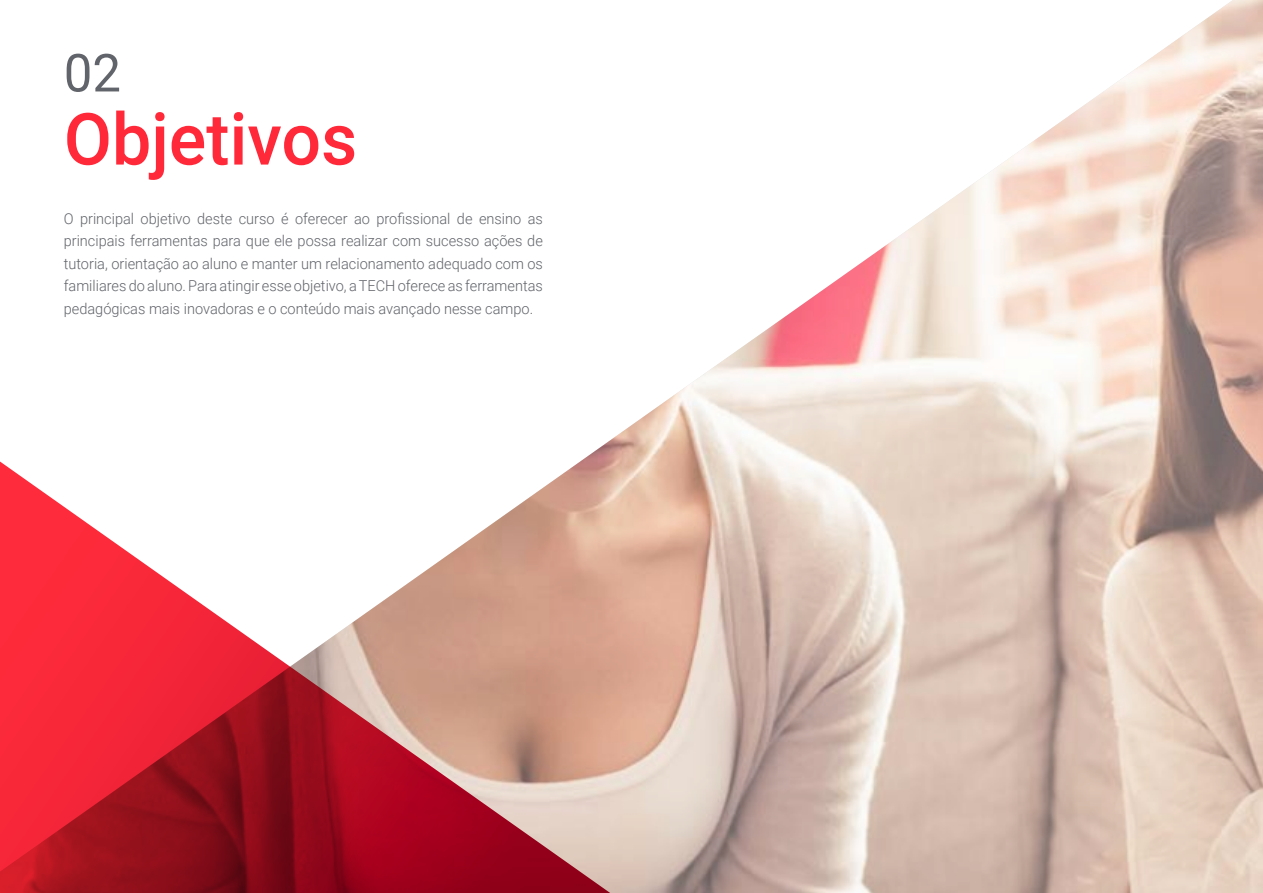
<style>
.page{position:relative;width:1263px;height:893px;background:#fff}
.page>*{position:absolute;margin:0;border:0;box-sizing:border-box;transform-origin:0 0}
.t1{font:500 72px "Roboto";color:#ff293a}
.t2{font:52.5px "Roboto";color:#61646a}
.t3{font:300 15px/22.5px "Roboto";color:#61646a;text-align:justify}
</style>
<div class="page">
<img style="left:602px;top:0;width:661px;height:893px">
<svg style="left:0;top:446px;width:640px;height:447px"></svg>
<h2 class="t2" style="left:64px;top:36px;width:59px">02</h2>
<h1 class="t1" style="left:64px;top:89px;width:295px">Objetivos</h1>
<p class="t3" style="left:64px;top:207px;width:481px">O principal objetivo deste curso é oferecer ao profissional de ensino as principais ferramentas para que ele possa realizar com sucesso ações de tutoria, orientação ao aluno e manter um relacionamento adequado com os familiares do aluno. Para atingir esse objetivo, a TECH oferece as ferramentas pedagógicas mais inovadoras e o conteúdo mais avançado nesse campo.</p>
</div>
